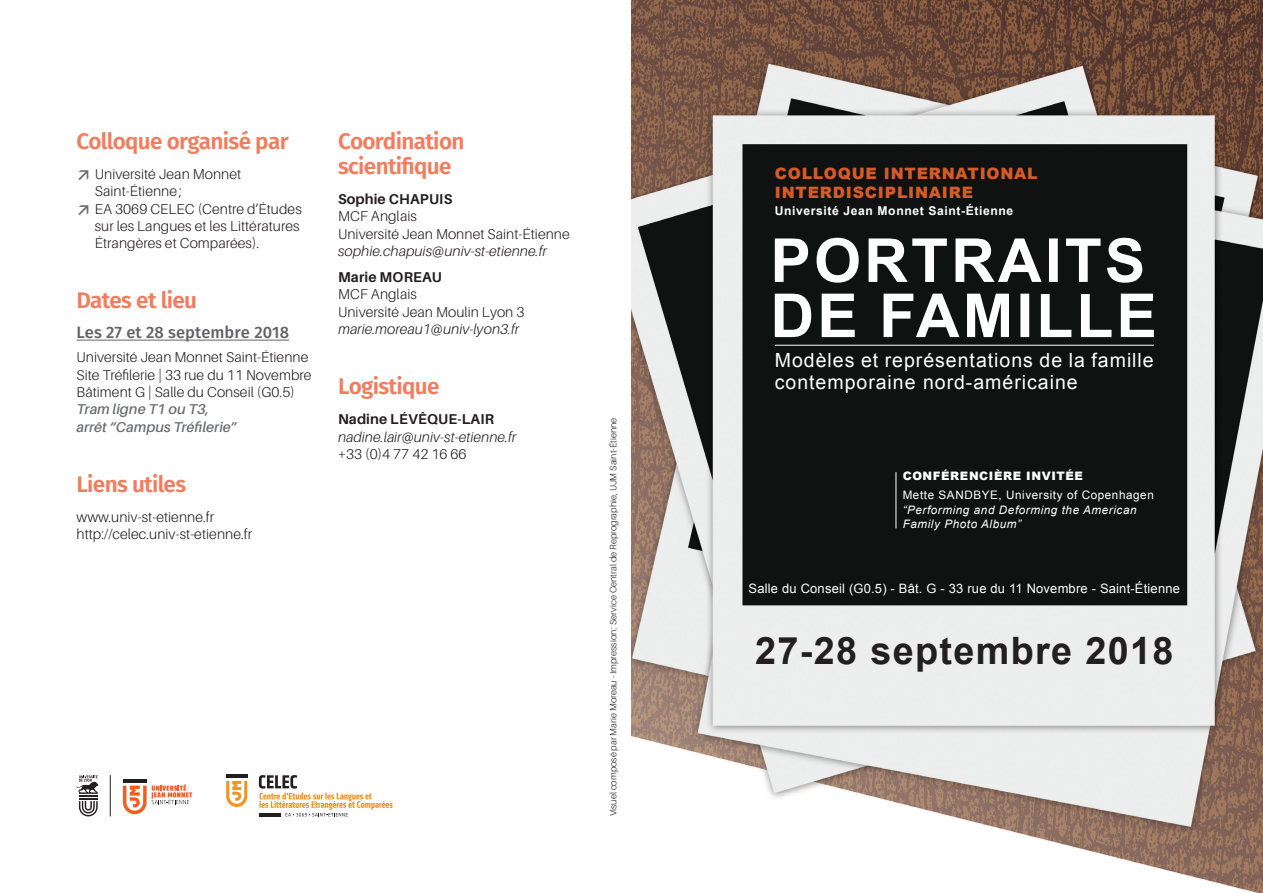
<style>
.page{position:relative;width:1263px;height:893px;background:#fff}
.page>*{position:absolute;margin:0;border:0;box-sizing:border-box;transform-origin:0 0}
.t1{font:700 37.8px "Arial";letter-spacing:.035em;color:#231f20}
.t2{font:600 22.5px/25px "Fira Sans";letter-spacing:-.03em;color:#f37c5d}
.t3{font:19.5px/22px "Arial";letter-spacing:.05em;color:#fff}
.t4{font:500 16.5px "Fira Sans";letter-spacing:.005em;color:#636366}
.t5{font:900 15.75px/18.9px "Arial";letter-spacing:.05em;color:#d55b29}
.t6{font:300 14.25px/17.4px "Aileron";letter-spacing:.005em;color:#231f20}
.t7{font:italic 300 14.25px "Aileron";letter-spacing:.005em;color:#231f20}
.t8{font:700 14.25px "Aileron";letter-spacing:.015em;color:#231f20}
.t9{font:italic 600 14.25px/17.4px "Aileron";letter-spacing:.005em;color:#6c6d70}
.t10{font:12.9px "Arial";letter-spacing:.015em;color:#fff}
.t11{font:700 12.15px "Arial";letter-spacing:.05em;color:#fff}
.t12{font:italic 11.7px/14.4px "Arial";letter-spacing:.05em;color:#fff}
.t13{font:11.7px "Arial";letter-spacing:.05em;color:#fff}
.t14{font:900 11.7px "Arial";letter-spacing:.05em;color:#fff}
.t15{font:300 9.3px "Aileron";color:#231f20}
.s1{font-family:"DIN";font-weight:700;color:#6c6d70}
</style>
<div class="page">
<svg style="left:77px;top:775px;width:21px;height:41px"></svg>
<hr style="left:110px;top:775px;width:1px;height:41px;background:#231f20">
<hr style="left:123px;top:779px;width:24px;height:3px;background:#231f20">
<svg style="left:123px;top:784px;width:69px;height:30px"></svg>
<hr style="left:226px;top:775px;width:21px;height:3px;background:#231f20">
<svg style="left:226px;top:781px;width:21px;height:26px"></svg>
<svg style="left:259px;top:775px;width:134px;height:41px"></svg>
<hr style="left:77px;top:340px;width:212px;height:1px;background:#636366">
<img style="left:631px;top:0;width:632px;height:893px">
<hr style="left:895px;top:472px;width:1px;height:56px;background:#fff">
<svg style="left:775px;top:294px;width:379px;height:43px"></svg>
<svg style="left:775px;top:238px;width:367px;height:45px"></svg>
<hr style="left:775px;top:345px;width:379px;height:1px;background:#fff">
<h2 class="t2" style="left:77px;top:127px;width:214px">Colloque organisé par</h2>
<p class="t6" style="left:77px;top:165px;width:166px"><span class="s1">≥</span> Université Jean Monnet</p>
<p class="t6" style="left:95px;top:183px;width:88px">Saint-Étienne;</p>
<p class="t6" style="left:77px;top:200px;width:227px"><span class="s1">≥</span> EA 3069 CELEC (Centre d’Études</p>
<p class="t6" style="left:95px;top:217px;width:206px">sur les Langues et les Littératures</p>
<p class="t6" style="left:95px;top:235px;width:166px">Étrangères et Comparées).</p>
<h2 class="t2" style="left:77px;top:287px;width:122px">Dates et lieu</h2>
<p class="t4" style="left:77px;top:319px;width:214px">Les 27 et 28 septembre 2018</p>
<p class="t6" style="left:77px;top:349px;width:236px">Université Jean Monnet Saint-Étienne<br>Site Tréfilerie | 33 rue du 11 Novembre<br>Bâtiment G | Salle du Conseil (G0.5)</p>
<p class="t9" style="left:77px;top:401px;width:162px">Tram ligne T1 ou T3, arrêt “Campus Tréfilerie”</p>
<h2 class="t2" style="left:77px;top:470px;width:111px">Liens utiles</h2>
<p class="t6" style="left:77px;top:508px;width:177px">www.univ-st-etienne.fr http://celec.univ-st-etienne.fr</p>
<h2 class="t2" style="left:338px;top:127px;width:128px">Coordination scientifique</h2>
<p class="t8" style="left:338px;top:191px;width:114px">SOPHIE CHAPUIS</p>
<p class="t6" style="left:338px;top:208px;width:233px">MCF Anglais<br>Université Jean Monnet Saint-Étienne</p>
<p class="t7" style="left:338px;top:243px;width:210px">sophie.chapuis@univ-st-etienne.fr</p>
<p class="t8" style="left:338px;top:269px;width:105px">MARIE MOREAU</p>
<p class="t6" style="left:338px;top:286px;width:188px">MCF Anglais<br>Université Jean Moulin Lyon 3</p>
<p class="t7" style="left:338px;top:321px;width:183px">marie.moreau1@univ-lyon3.fr</p>
<h2 class="t2" style="left:338px;top:372px;width:103px">Logistique</h2>
<p class="t8" style="left:338px;top:411px;width:158px">NADINE LÉVÊQUE-LAIR</p>
<p class="t7" style="left:338px;top:429px;width:180px">nadine.lair@univ-st-etienne.fr</p>
<p class="t6" style="left:338px;top:445px;width:130px">+33 (0)4 77 42 16 66</p>
<p class="t15" style="left:608px;top:816px;width:400px;rotate:-90deg">Visuel composé par Marie Moreau - Impression: Service Central de Reprographie, UJM Saint-Étienne</p>
<p class="t5" style="left:775px;top:164px;width:264px">COLLOQUE INTERNATIONAL<br>INTERDISCIPLINAIRE</p>
<p class="t11" style="left:775px;top:203px;width:240px">Université Jean Monnet Saint-Étienne</p>
<h3 class="t3" style="left:775px;top:349px;width:380px">Modèles et représentations de la famille contemporaine nord-américaine</h3>
<p class="t14" style="left:903px;top:470px;width:182px">CONFÉRENCIÈRE INVITÉE</p>
<p class="t13" style="left:903px;top:488px;width:253px">Mette SANDBYE, University of Copenhagen</p>
<p class="t12" style="left:903px;top:503px;width:235px">“Performing and Deforming the American<br>Family Photo Album”</p>
<p class="t10" style="left:749px;top:580px;width:433px">Salle du Conseil (G0.5) - Bât. G - 33 rue du 11 Novembre - Saint-Étienne</p>
<h1 class="t1" style="left:755px;top:625px;width:420px">27-28 septembre 2018</h1>
</div>
